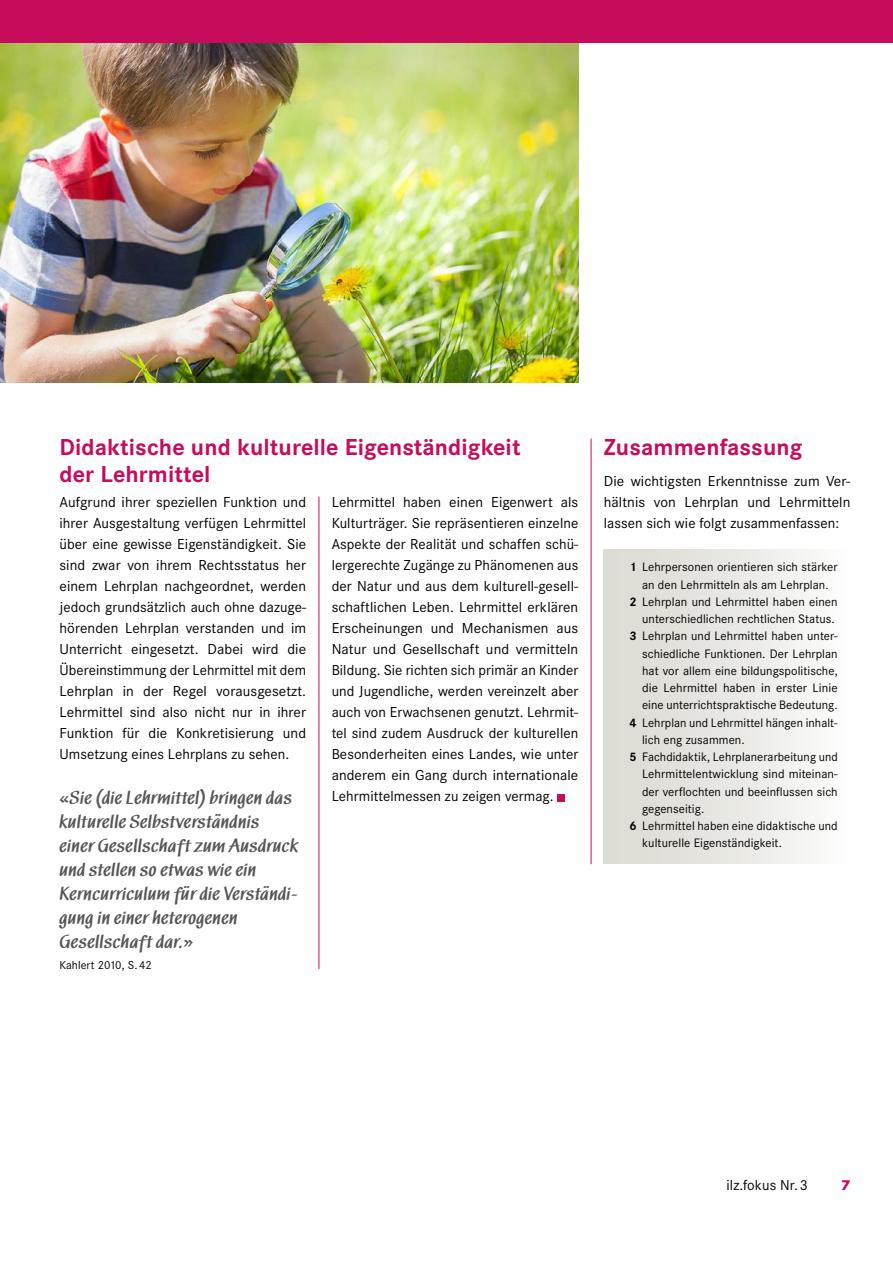
<style>
.page{position:relative;width:893px;height:1263px;background:#fff}
.page>*{position:absolute;margin:0;border:0;box-sizing:border-box;transform-origin:0 0}
.t1{font:700 24px/27px "Corporate S";letter-spacing:.005em;color:#c70c5b}
.t2{font:500 18px/24px "Black Mar DTCTCE";letter-spacing:.03em;color:#565655}
.t3{font:15px/21px "Corporate S";letter-spacing:.005em;color:#000;text-align:justify}
.t4{font:800 15px "Corporate S";color:#c70c5b}
.t5{font:12.75px "Corporate S";letter-spacing:.005em;color:#000}
.t6{font:12px "Corporate S";letter-spacing:.005em;color:#000}
.s1{font-weight:700}
</style>
<div class="page">
<img style="left:0;top:43px;width:578px;height:340px">
<div style="left:558px;top:794px;width:7px;height:7px;background:#c70c5b"></div>
<div style="left:604px;top:549px;width:246px;height:314px;background:linear-gradient(to right,#d9d8cf,#fbfbf9)"></div>
<div style="left:0;top:0;width:893px;height:43px;background:#c70c5b"></div>
<hr style="left:319px;top:497px;width:1px;height:472px;background:#c70c5b">
<hr style="left:591px;top:438px;width:1px;height:426px;background:#c70c5b">
<h1 class="t1" style="left:60px;top:434px;width:463px">Didaktische und kulturelle Eigenständigkeit der Lehrmittel</h1>
<p class="t3" style="left:60px;top:492px;width:248px">Aufgrund ihrer speziellen Funktion und ihrer Ausgestaltung verfügen Lehrmittel über eine gewisse Eigenständigkeit. Sie sind zwar von ihrem Rechtsstatus her einem Lehrplan nachgeordnet, werden jedoch grundsätzlich auch ohne dazuge&shy;hörenden Lehrplan verstanden und im Unterricht eingesetzt. Dabei wird die Übereinstimmung der Lehrmittel mit dem Lehrplan in der Regel vorausgesetzt.<br>Lehrmittel sind also nicht nur in ihrer Funktion für die Konkretisierung und Umsetzung eines Lehrplans zu sehen.</p>
<p class="t2" style="left:60px;top:786px;width:240px">«Sie (die Lehrmittel) bringen das kulturelle Selbstverständnis<br>einer Gesellschaft zum Ausdruck und stellen so etwas wie ein<br>Kerncurriculum für die Verständi&shy;gung in einer heterogenen<br>Gesellschaft dar.»</p>
<p class="t6" style="left:60px;top:958px;width:94px">Kahlert 2010, S. 42</p>
<p class="t3" style="left:332px;top:492px;width:248px">Lehrmittel haben einen Eigenwert als Kulturträger. Sie repräsentieren einzelne Aspekte der Realität und schaffen schü&shy;lergerechte Zugänge zu Phänomenen aus der Natur und aus dem kulturell-gesell&shy;schaftlichen Leben. Lehrmittel erklären Erscheinungen und Mechanismen aus Natur und Gesellschaft und vermitteln Bildung. Sie richten sich primär an Kinder und Jugendliche, werden vereinzelt aber auch von Erwachsenen genutzt. Lehrmit&shy;tel sind zudem Ausdruck der kulturellen Besonderheiten eines Landes, wie unter anderem ein Gang durch internationale Lehrmittelmessen zu zeigen vermag.</p>
<h1 class="t1" style="left:604px;top:434px;width:200px">Zusammenfassung</h1>
<p class="t3" style="left:604px;top:471px;width:248px">Die wichtigsten Erkenntnisse zum Ver&shy;hältnis von Lehrplan und Lehrmitteln lassen sich wie folgt zusammenfassen:</p>
<p class="t5" style="left:629px;top:560px;width:210px"><span class="s1">1</span> Lehrpersonen orientieren sich stärker</p>
<p class="t5" style="left:642px;top:577px;width:188px">an den Lehrmitteln als am Lehrplan.</p>
<p class="t5" style="left:629px;top:595px;width:210px"><span class="s1">2</span> Lehrplan und Lehrmittel haben einen</p>
<p class="t5" style="left:642px;top:612px;width:194px">unterschiedlichen rechtlichen Status.</p>
<p class="t5" style="left:629px;top:629px;width:210px"><span class="s1">3</span> Lehrplan und Lehrmittel haben unter-</p>
<p class="t5" style="left:642px;top:646px;width:197px">schiedliche Funktionen. Der Lehrplan</p>
<p class="t5" style="left:642px;top:664px;width:197px">hat vor allem eine bildungspolitische,</p>
<p class="t5" style="left:642px;top:681px;width:197px">die Lehrmittel haben in erster Linie</p>
<p class="t5" style="left:642px;top:698px;width:197px">eine unterrichtspraktische Bedeutung.</p>
<p class="t5" style="left:629px;top:715px;width:210px"><span class="s1">4</span> Lehrplan und Lehrmittel hängen inhalt-</p>
<p class="t5" style="left:642px;top:733px;width:104px">lich eng zusammen.</p>
<p class="t5" style="left:629px;top:750px;width:210px"><span class="s1">5</span> Fachdidaktik, Lehrplanerarbeitung und</p>
<p class="t5" style="left:642px;top:767px;width:197px">Lehrmittelentwicklung sind miteinan-</p>
<p class="t5" style="left:642px;top:784px;width:197px">der verflochten und beeinflussen sich</p>
<p class="t5" style="left:642px;top:802px;width:64px">gegenseitig.</p>
<p class="t5" style="left:629px;top:819px;width:210px"><span class="s1">6</span> Lehrmittel haben eine didaktische und</p>
<p class="t5" style="left:642px;top:836px;width:141px">kulturelle Eigenständigkeit.</p>
<p class="t3" style="left:727px;top:1174px;width:83px">ilz.fokus Nr. 3</p>
<p class="t4" style="left:841px;top:1175px;width:11px">7</p>
</div>
